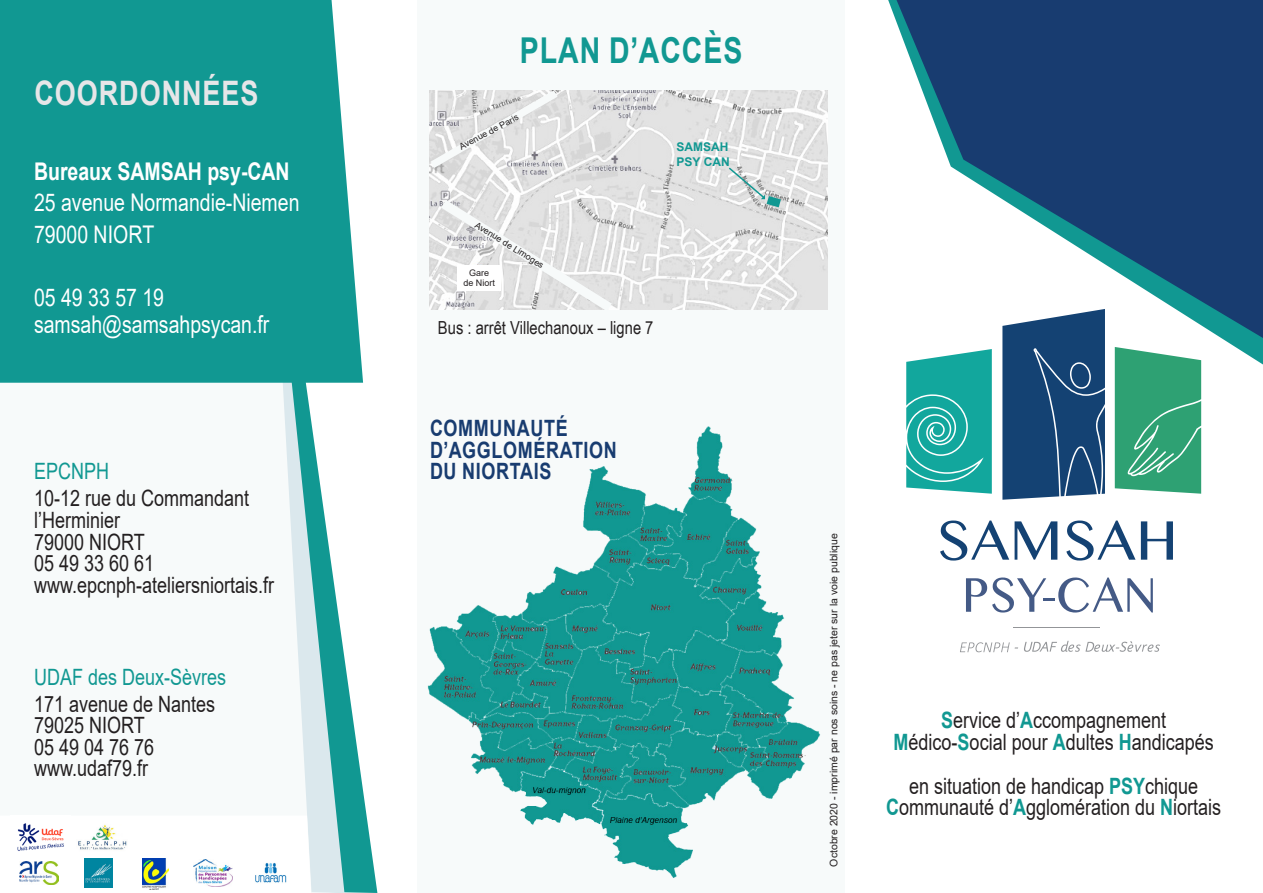
<style>
.page{position:relative;width:1263px;height:893px;background:#fff}
.page>*{position:absolute;margin:0;border:0;box-sizing:border-box;transform-origin:0 0}
.t1{font:700 35.7px "Arial";letter-spacing:.035em;color:#119892;scale:.8 1}
.t2{font:700 33.75px "Arial";letter-spacing:.035em;color:#e6e6e8;scale:.8 1}
.t3{font:24.3px "Arial";color:#fff;scale:.8 1}
.t4{font:700 24.3px "Arial";color:#fff;scale:.8 1}
.t5{font:22.5px "Arial";color:#231f20;scale:.8 1}
.t6{font:700 22.5px "Arial";letter-spacing:.035em;color:#183c70;scale:.8 1}
.t7{font:22.5px "Arial";color:#119892;scale:.8 1}
.t8{font:18px "Arial Narrow";color:#231f20}
.t9{font:700 12px "Arial";color:#119892}
.t10{font:10.5px "Arial";color:#231f20}
.t11{font:9px "Arial";color:#231f20}
.s1{font-weight:700;color:#119892}
</style>
<div class="page">
<svg style="left:940px;top:520px;width:117px;height:41px"></svg>
<svg style="left:1066px;top:520px;width:69px;height:41px"></svg>
<svg style="left:1141px;top:521px;width:32px;height:39px"></svg>
<svg style="left:1002px;top:364px;width:103px;height:136px;background:#26507e"></svg>
<svg style="left:1115px;top:364px;width:86px;height:130px;background:#3da77d"></svg>
<svg style="left:1024px;top:641px;width:136px;height:11px"></svg>
<svg style="left:966px;top:577px;width:187px;height:35px"></svg>
<hr style="left:1013px;top:627px;width:87px;height:1px;background:#939598">
<svg style="left:906px;top:364px;width:86px;height:130px;background:#2db1a8"></svg>
<svg style="left:960px;top:642px;width:58px;height:10px"></svg>
<div style="left:417px;top:0;width:427px;height:893px;background:#f7fafa"></div>
<svg style="left:888px;top:0;width:375px;height:364px"></svg>
<svg style="left:896px;top:0;width:367px;height:338px"></svg>
<svg style="left:942px;top:0;width:321px;height:296px;fill:#183c70"></svg>
<svg style="left:344px;top:655px;width:33px;height:238px"></svg>
<svg style="left:311px;top:420px;width:33px;height:473px"></svg>
<svg style="left:282px;top:383px;width:29px;height:432px"></svg>
<svg style="left:22px;top:815px;width:289px;height:75px"></svg>
<div style="left:0;top:0;width:363px;height:383px;background:#119892"></div>
<img style="left:430px;top:90px;width:397px;height:219px">
<svg style="left:431px;top:90px;width:126px;height:78px"></svg>
<svg style="left:441px;top:200px;width:171px;height:110px"></svg>
<img style="left:428px;top:426px;width:392px;height:452px">
<svg style="left:727px;top:166px;width:54px;height:41px"></svg>
<img style="left:19px;top:862px;width:40px;height:23px">
<img style="left:142px;top:859px;width:27px;height:30px">
<img style="left:194px;top:859px;width:38px;height:27px">
<img style="left:249px;top:858px;width:44px;height:30px">
<img style="left:84px;top:859px;width:29px;height:28px">
<img style="left:76px;top:820px;width:52px;height:34px">
<img style="left:17px;top:815px;width:54px;height:44px">
<p class="t2" style="left:34px;top:69px;width:281px">COORDONNÉES</p>
<p class="t4" style="left:34px;top:154px;width:321px">Bureaux SAMSAH psy-CAN</p>
<p class="t3" style="left:34px;top:186px;width:333px">25 avenue Normandie-Niemen</p>
<p class="t3" style="left:34px;top:217px;width:152px">79000 NIORT</p>
<p class="t3" style="left:34px;top:280px;width:164px">05 49 33 57 19</p>
<p class="t3" style="left:34px;top:307px;width:296px">samsah@samsahpsycan.fr</p>
<p class="t7" style="left:34px;top:456px;width:95px">EPCNPH</p>
<p class="t5" style="left:34px;top:483px;width:270px">10-12 rue du Commandant</p>
<p class="t5" style="left:34px;top:505px;width:109px">l’Herminier</p>
<p class="t5" style="left:34px;top:526px;width:140px">79000 NIORT</p>
<p class="t5" style="left:34px;top:548px;width:152px">05 49 33 60 61</p>
<p class="t5" style="left:34px;top:569px;width:302px">www.epcnph-ateliersniortais.fr</p>
<p class="t7" style="left:34px;top:661px;width:242px">UDAF des Deux-Sèvres</p>
<p class="t5" style="left:34px;top:688px;width:228px">171 avenue de Nantes</p>
<p class="t5" style="left:34px;top:710px;width:140px">79025 NIORT</p>
<p class="t5" style="left:34px;top:731px;width:152px">05 49 04 76 76</p>
<p class="t5" style="left:34px;top:753px;width:144px">www.udaf79.fr</p>
<p class="t1" style="left:520px;top:26px;width:280px">PLAN D’ACCÈS</p>
<p class="t11" style="left:457px;top:142px;width:67px;rotate:-28deg">Avenue de Paris</p>
<p class="t11" style="left:479px;top:219px;width:81px;rotate:32deg">Avenue de Limoges</p>
<p class="t11" style="left:469px;top:266px;width:22px">Gare</p>
<p class="t11" style="left:463px;top:277px;width:33px">de Niort</p>
<p class="t8" style="left:438px;top:314px;width:217px">Bus : arrêt Villechanoux – ligne 7</p>
<p class="t9" style="left:677px;top:139px;width:53px">SAMSAH</p>
<p class="t9" style="left:677px;top:153px;width:55px">PSY CAN</p>
<p class="t6" style="left:430px;top:412px;width:174px">COMMUNAUTÉ</p>
<p class="t6" style="left:430px;top:434px;width:235px">D’AGGLOMÉRATION</p>
<p class="t6" style="left:430px;top:455px;width:153px">DU NIORTAIS</p>
<p class="t10" style="left:826px;top:867px;width:335px;rotate:-90deg">Octobre 2020 - imprimé par nos soins - ne pas jeter sur la voie publique</p>
<p class="t5" style="left:941px;top:705px;width:283px"><span class="s1">S</span>ervice d’<span class="s1">A</span>ccompagnement</p>
<p class="t5" style="left:894px;top:726px;width:402px"><span class="s1">M</span>édico-<span class="s1">S</span>ocial pour <span class="s1">A</span>dultes <span class="s1">H</span>andicapés</p>
<p class="t5" style="left:909px;top:770px;width:363px">en situation de handicap <span class="s1">PSY</span>chique</p>
<p class="t5" style="left:886px;top:792px;width:420px"><span class="s1">C</span>ommunauté d’<span class="s1">A</span>gglomération du <span class="s1">N</span>iortais</p>
</div>
